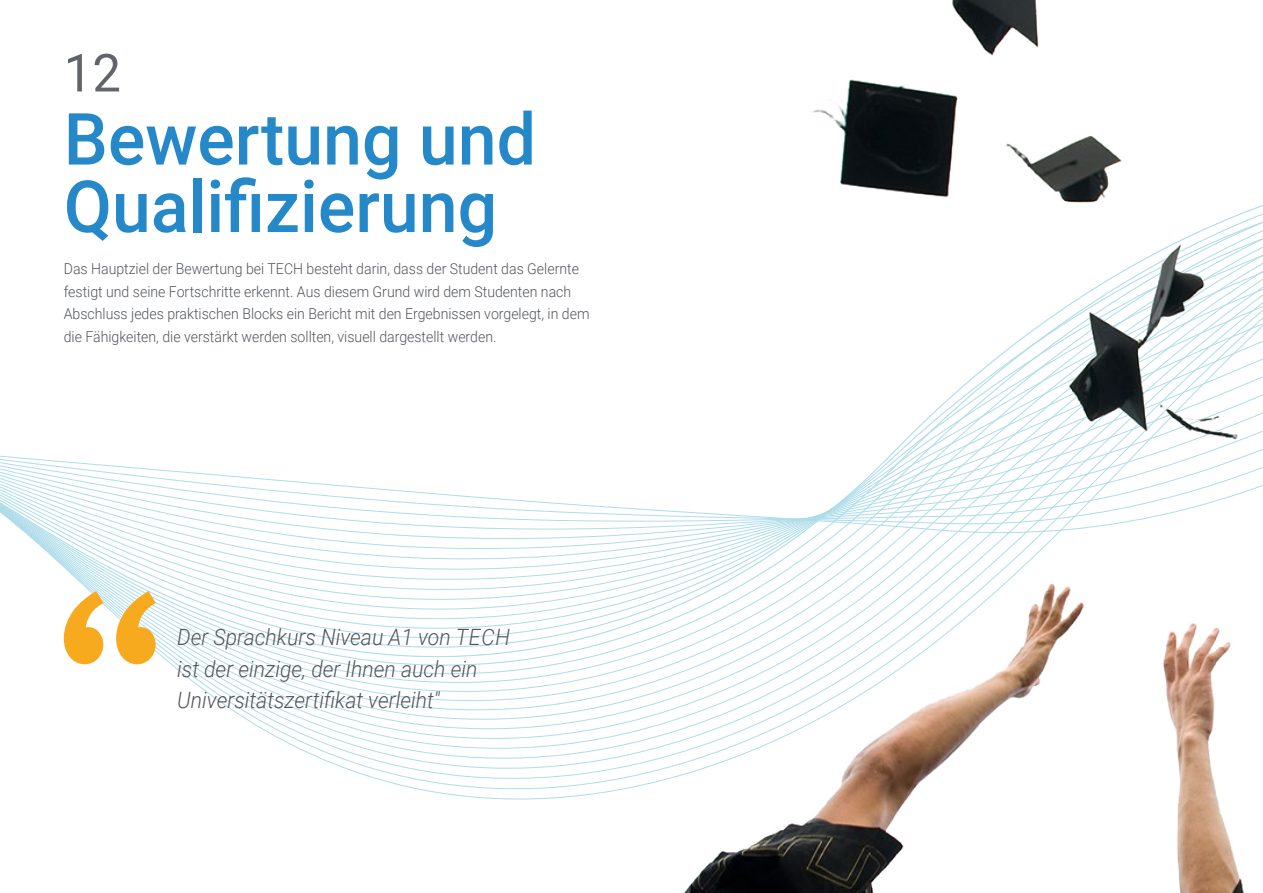
<style>
.page{position:relative;width:1263px;height:893px;background:#fff}
.page>*{position:absolute;margin:0;border:0;box-sizing:border-box;transform-origin:0 0}
.t1{font:500 72px/67.5px "Roboto";color:#2488c9}
.t2{font:52.5px "Roboto";color:#61646a}
.t3{font:italic 300 22.5px/31.5px "Roboto";color:#52555b;scale:.94 1}
.t4{font:300 15px/22.5px "Roboto";color:#52555b;scale:.94 1}
</style>
<div class="page">
<svg style="left:0;top:455px;width:642px;height:344px"></svg>
<img style="left:642px;top:0;width:621px;height:893px">
<svg style="left:64px;top:591px;width:92px;height:73px"></svg>
<h2 class="t2" style="left:64px;top:36px;width:59px">12</h2>
<h1 class="t1" style="left:64px;top:103px;width:474px">Bewertung und<br>Qualifizierung</h1>
<p class="t4" style="left:64px;top:257px;width:561px">Das Hauptziel der Bewertung bei TECH besteht darin, dass der Student das Gelernte festigt und seine Fortschritte erkennt. Aus diesem Grund wird dem Studenten nach Abschluss jedes praktischen Blocks ein Bericht mit den Ergebnissen vorgelegt, in dem die Fähigkeiten, die verstärkt werden sollten, visuell dargestellt werden.</p>
<h3 class="t3" style="left:177px;top:621px;width:356px">Der Sprachkurs Niveau A1 von TECH ist der einzige, der Ihnen auch ein<br>Universitätszertifikat verleiht"</h3>
</div>
